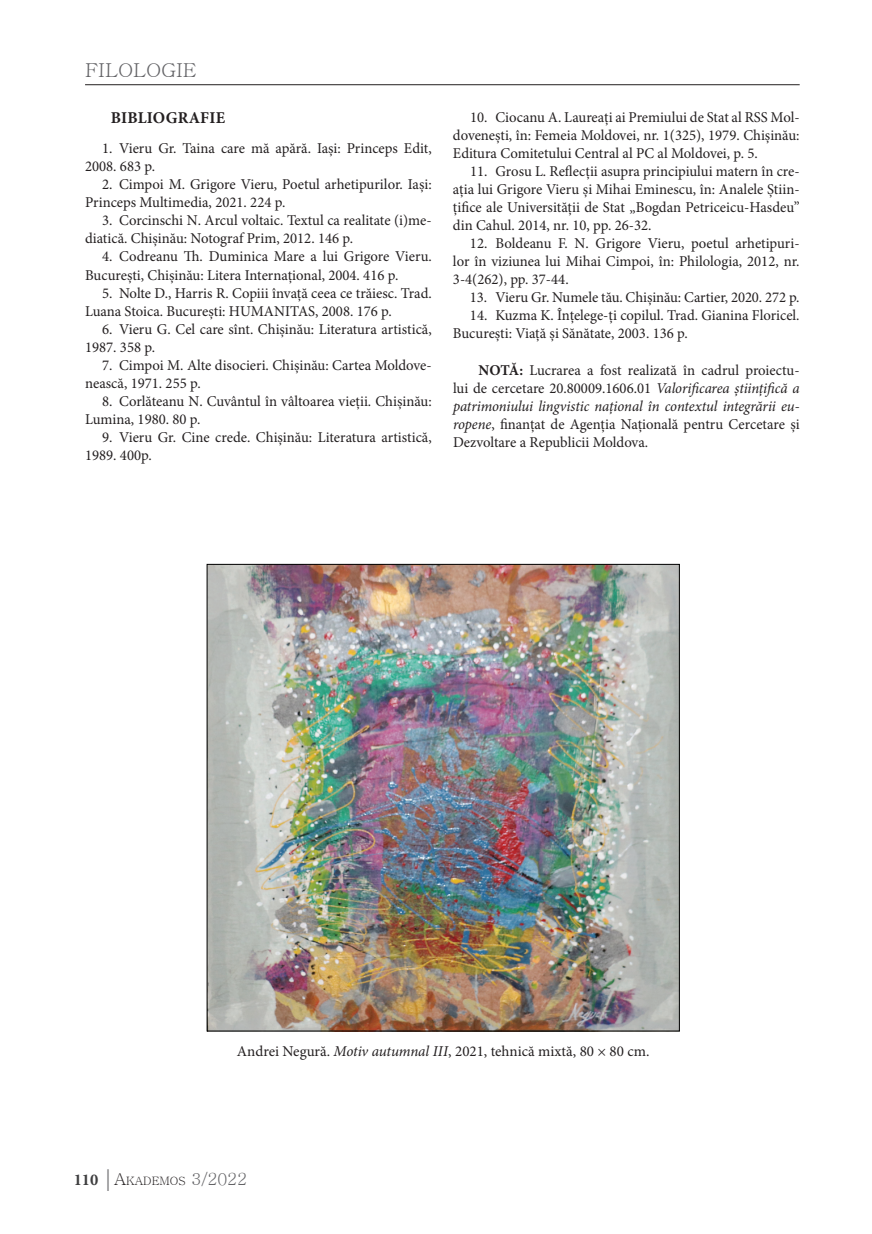
<style>
.page{position:relative;width:872px;height:1234px;background:#fff}
.page>*{position:absolute;margin:0;border:0;box-sizing:border-box;transform-origin:0 0}
.t1{font:19.2px "Batang";color:#636366;scale:1.06 1}
.t2{font:700 16.5px "Minion Pro";letter-spacing:.01em;color:#231f20}
.t3{font:15px/18px "Minion Pro";color:#231f20}
.t4{font:11.55px "Batang";color:#231f20}
.s1{font-weight:700}
.s2{font-style:italic}
.s3{font-family:"Minion Pro";font-weight:700;font-size:16.5px;color:#3e3e3f}
.s4{font-family:"Garamond";font-size:24px;color:#636366}
.s5{font-size:16.5px}
.s6{font-size:16.5px;color:#636366}
</style>
<div class="page">
<hr style="left:85px;top:84px;width:714px;height:1px;background:#231f20">
<img style="left:209px;top:566px;width:468px;height:462px">
<p class="t1" style="left:85px;top:60px;width:107px">FILOLOGIE</p>
<p class="t2" style="left:111px;top:106px;width:116px">BIBLIOGRAFIE</p>
<p class="t3" style="left:85px;top:140px;width:348px;text-indent:17px">1. Vieru Gr. Taina care mă apără. Iași: Princeps Edit,<br>2008. 683 p.</p>
<p class="t3" style="left:85px;top:176px;width:348px;text-indent:17px">2. Cimpoi M. Grigore Vieru, Poetul arhetipurilor. Iași:<br>Princeps Multimedia, 2021. 224 p.</p>
<p class="t3" style="left:85px;top:212px;width:348px;text-indent:17px">3. Corcinschi N. Arcul voltaic. Textul ca realitate (i)me&shy;diatică. Chișinău: Notograf Prim, 2012. 146 p.</p>
<p class="t3" style="left:85px;top:248px;width:348px;text-indent:17px">4. Codreanu Th. Duminica Mare a lui Grigore Vieru.<br>București, Chișinău: Litera Internațional, 2004. 416 p.</p>
<p class="t3" style="left:85px;top:284px;width:348px;text-indent:17px">5. Nolte D., Harris R. Copiii învață ceea ce trăiesc. Trad.<br>Luana Stoica. București: HUMANITAS, 2008. 176 p.</p>
<p class="t3" style="left:85px;top:320px;width:348px;text-indent:17px">6. Vieru G. Cel care sînt. Chișinău: Literatura artistică,<br>1987. 358 p.</p>
<p class="t3" style="left:85px;top:356px;width:348px;text-indent:17px">7. Cimpoi M. Alte disocieri. Chișinău: Cartea Moldove&shy;nească, 1971. 255 p.</p>
<p class="t3" style="left:85px;top:392px;width:348px;text-indent:17px">8. Corlăteanu N. Cuvântul în vâltoarea vieții. Chișinău:<br>Lumina, 1980. 80 p.</p>
<p class="t3" style="left:85px;top:428px;width:348px;text-indent:17px">9. Vieru Gr. Cine crede. Chișinău: Literatura artistică,<br>1989. 400p.</p>
<p class="t3" style="left:453px;top:108px;width:348px;text-align:justify;text-indent:17px">10. Ciocanu A. Laureați ai Premiului de Stat al RSS Mol&shy;dovenești, în: Femeia Moldovei, nr. 1(325), 1979. Chișinău:<br>Editura Comitetului Central al PC al Moldovei, p. 5.</p>
<p class="t3" style="left:453px;top:162px;width:348px;text-align:justify;text-indent:17px">11. Grosu L. Reflecții asupra principiului matern în cre&shy;ația lui Grigore Vieru și Mihai Eminescu, în: Analele Știin&shy;țifice ale Universității de Stat „Bogdan Petriceicu-Hasdeu” din Cahul. 2014, nr. 10, pp. 26-32.</p>
<p class="t3" style="left:453px;top:234px;width:348px;text-align:justify;text-indent:17px">12. Boldeanu F. N. Grigore Vieru, poetul arhetipuri&shy;lor în viziunea lui Mihai Cimpoi, în: Philologia, 2012, nr.<br>3-4(262), pp. 37-44.</p>
<p class="t3" style="left:470px;top:288px;width:331px">13. Vieru Gr. Numele tău. Chișinău: Cartier, 2020. 272 p.</p>
<p class="t3" style="left:453px;top:306px;width:348px;text-indent:17px">14. Kuzma K. Înțelege-ți copilul. Trad. Gianina Floricel.<br>București: Viață și Sănătate, 2003. 136 p.</p>
<p class="t3" style="left:453px;top:361px;width:348px;text-align:justify;text-indent:26px"><span class="s1">NOTĂ:</span> Lucrarea a fost realizată în cadrul proiectu&shy;lui de cercetare 20.80009.1606.01 <span class="s2">Valorificarea științifică a patrimoniului lingvistic național în contextul integrării eu&shy;ropene</span>, finanțat de Agenția Națională pentru Cercetare și Dezvoltare a Republicii Moldova.</p>
<p class="t3" style="left:237px;top:1041px;width:414px">Andrei Negură. <span class="s2">Motiv autumnal III</span>, 2021, tehnică mixtă, 80 × 80 cm.</p>
<p class="t4" style="left:74px;top:1175px;width:175px"><span class="s3">110</span> <span class="s4">|</span><span class="s5">A</span>KADEMOS <span class="s6">3/2022</span></p>
</div>
